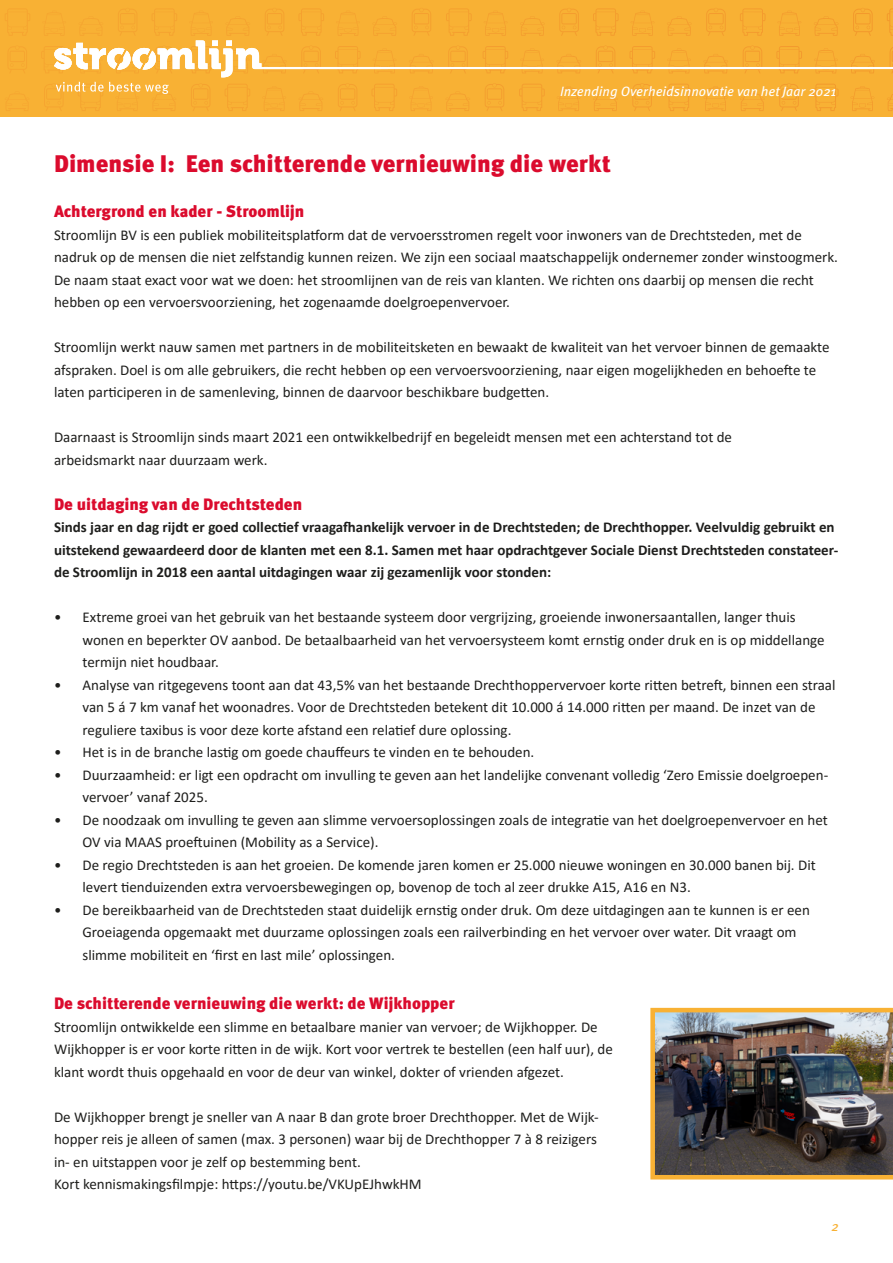
<style>
.page{position:relative;width:893px;height:1263px;background:#fff}
.page>*{position:absolute;margin:0;border:0;box-sizing:border-box;transform-origin:0 0}
.t1{font:900 24px "Meta Pro";color:#db0b2d}
.t2{font:900 16.5px "Meta Pro";color:#db0b2d}
.t3{font:15px/22.5px "Calibri";color:#1e1e1c}
.t4{font:700 15px/22.5px "Calibri";color:#1e1e1c}
.t5{font:italic 13.5px "Meta Pro";color:#fff}
.t6{font:italic 13.5px "Meta Pro";color:#f8b134}
</style>
<div class="page">
<div style="left:0;top:0;width:893px;height:636px;background:#f8b134"></div>
<img style="left:265px;top:8px;width:608px;height:28px">
<img style="left:887px;top:8px;width:6px;height:28px">
<img style="left:446px;top:8px;width:319px;height:28px">
<img style="left:593px;top:94px;width:171px;height:17px">
<svg style="left:54px;top:40px;width:839px;height:54px"></svg>
<div style="left:0;top:117px;width:893px;height:561px;background:#fff"></div>
<img style="left:650px;top:1008px;width:243px;height:171px">
<p class="t5" style="left:560px;top:83px;width:278px">Inzending Overheidsinnovatie van het Jaar 2021</p>
<p class="t1" style="left:54px;top:149px;width:558px">Dimensie I: Een schitterende vernieuwing die werkt</p>
<p class="t2" style="left:54px;top:201px;width:252px">Achtergrond en kader - Stroomlijn</p>
<p class="t3" style="left:54px;top:223px;width:785px">Stroomlijn BV is een publiek mobiliteitsplatform dat de vervoersstromen regelt voor inwoners van de Drechtsteden, met de nadruk op de mensen die niet zelfstandig kunnen reizen. We zijn een sociaal maatschappelijk ondernemer zonder winstoogmerk.<br>De naam staat exact voor wat we doen: het stroomlijnen van de reis van klanten. We richten ons daarbij op mensen die recht hebben op een vervoersvoorziening, het zogenaamde doelgroepenvervoer.</p>
<p class="t3" style="left:54px;top:336px;width:777px">Stroomlijn werkt nauw samen met partners in de mobiliteitsketen en bewaakt de kwaliteit van het vervoer binnen de gemaakte afspraken. Doel is om alle gebruikers, die recht hebben op een vervoersvoorziening, naar eigen mogelijkheden en behoefte te laten participeren in de samenleving, binnen de daarvoor beschikbare budgetten.</p>
<p class="t3" style="left:54px;top:426px;width:680px">Daarnaast is Stroomlijn sinds maart 2021 een ontwikkelbedrijf en begeleidt mensen met een achterstand tot de</p>
<p class="t3" style="left:54px;top:448px;width:215px">arbeidsmarkt naar duurzaam werk.</p>
<p class="t2" style="left:54px;top:494px;width:250px">De uitdaging van de Drechtsteden</p>
<p class="t4" style="left:54px;top:515px;width:786px">Sinds jaar en dag rijdt er goed collectief vraagafhankelijk vervoer in de Drechtsteden; de Drechthopper. Veelvuldig gebruikt en uitstekend gewaardeerd door de klanten met een 8.1. Samen met haar opdrachtgever Sociale Dienst Drechtsteden constateer&shy;de Stroomlijn in 2018 een aantal uitdagingen waar zij gezamenlijk voor stonden:</p>
<p class="t3" style="left:82px;top:606px;width:744px;text-indent:-28px">• Extreme groei van het gebruik van het bestaande systeem door vergrijzing, groeiende inwonersaantallen, langer thuis wonen en beperkter OV aanbod. De betaalbaarheid van het vervoersysteem komt ernstig onder druk en is op middellange termijn niet houdbaar.</p>
<p class="t3" style="left:82px;top:673px;width:755px;text-indent:-28px">• Analyse van ritgegevens toont aan dat 43,5% van het bestaande Drechthoppervervoer korte ritten betreft, binnen een straal van 5 á 7 km vanaf het woonadres. Voor de Drechtsteden betekent dit 10.000 á 14.000 ritten per maand. De inzet van de reguliere taxibus is voor deze korte afstand een relatief dure oplossing.</p>
<p class="t3" style="left:54px;top:741px;width:482px">• Het is in de branche lastig om goede chauffeurs te vinden en te behouden.</p>
<p class="t3" style="left:82px;top:763px;width:747px;text-indent:-28px">• Duurzaamheid: er ligt een opdracht om invulling te geven aan het landelijke convenant volledig ‘Zero Emissie doelgroepen&shy;vervoer’ vanaf 2025.</p>
<p class="t3" style="left:82px;top:808px;width:747px;text-indent:-28px">• De noodzaak om invulling te geven aan slimme vervoersoplossingen zoals de integratie van het doelgroepenvervoer en het<br>OV via MAAS proeftuinen (Mobility as a Service).</p>
<p class="t3" style="left:82px;top:853px;width:735px;text-indent:-28px">• De regio Drechtsteden is aan het groeien. De komende jaren komen er 25.000 nieuwe woningen en 30.000 banen bij. Dit levert tienduizenden extra vervoersbewegingen op, bovenop de toch al zeer drukke A15, A16 en N3.</p>
<p class="t3" style="left:82px;top:898px;width:729px;text-indent:-28px">• De bereikbaarheid van de Drechtsteden staat duidelijk ernstig onder druk. Om deze uitdagingen aan te kunnen is er een<br>Groeiagenda opgemaakt met duurzame oplossingen zoals een railverbinding en het vervoer over water. Dit vraagt om slimme mobiliteit en ‘first en last mile’ oplossingen.</p>
<p class="t2" style="left:54px;top:993px;width:402px">De schitterende vernieuwing die werkt: de Wijkhopper</p>
<p class="t3" style="left:54px;top:1015px;width:560px">Stroomlijn ontwikkelde een slimme en betaalbare manier van vervoer; de Wijkhopper. De<br>Wijkhopper is er voor korte ritten in de wijk. Kort voor vertrek te bestellen (een half uur), de klant wordt thuis opgehaald en voor de deur van winkel, dokter of vrienden afgezet.</p>
<p class="t3" style="left:54px;top:1105px;width:546px">De Wijkhopper brengt je sneller van A naar B dan grote broer Drechthopper. Met de Wijk&shy;hopper reis je alleen of samen (max. 3 personen) waar bij de Drechthopper 7 à 8 reizigers in- en uitstappen voor je zelf op bestemming bent.</p>
<p class="t3" style="left:54px;top:1173px;width:369px">Kort kennismakingsfilmpje: https://youtu.be/VKUpEJhwkHM</p>
<p class="t6" style="left:831px;top:1217px;width:9px">2</p>
</div>
